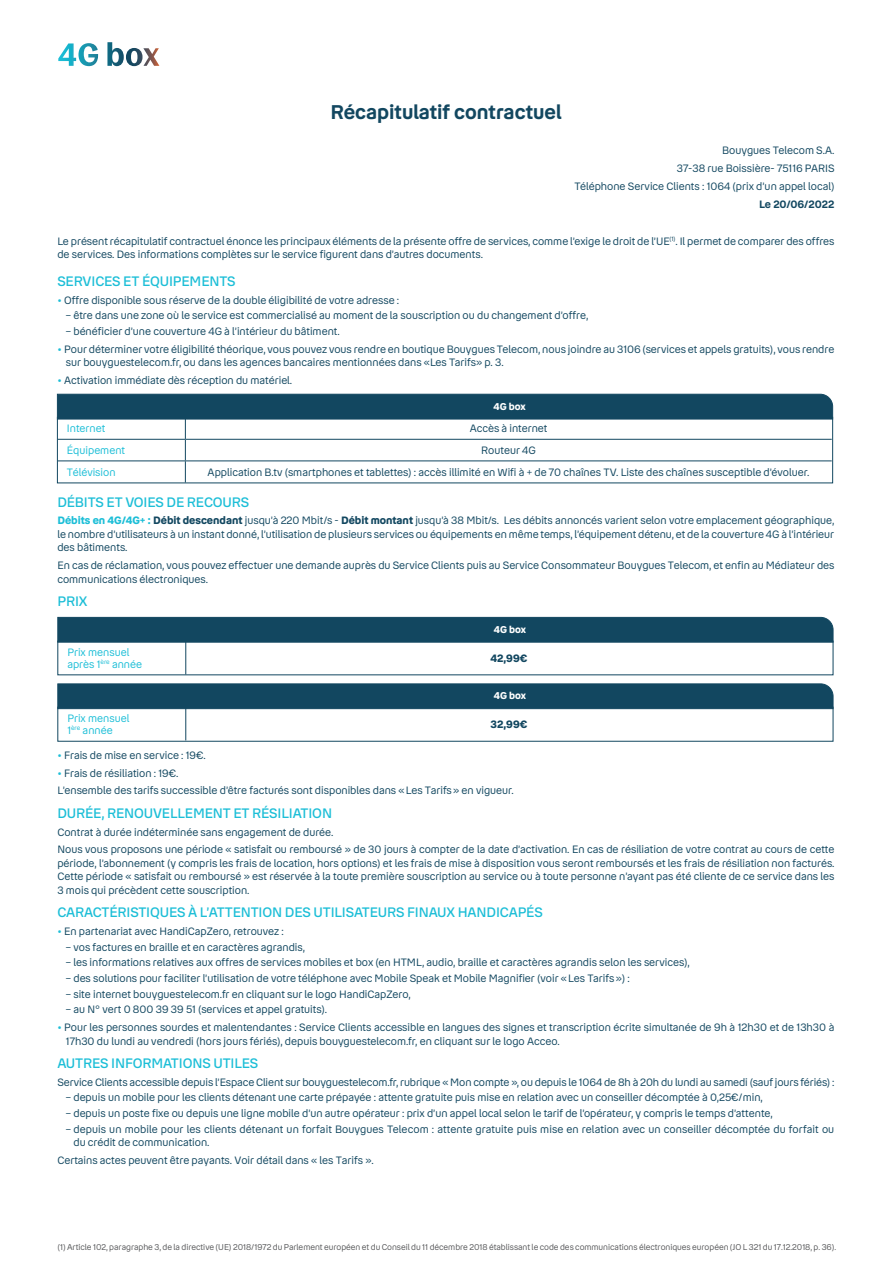
<style>
.page{position:relative;width:893px;height:1263px;background:#fff}
.page>*{position:absolute;margin:0;border:0;box-sizing:border-box;transform-origin:0 0}
.t1{font:600 19.5px "Bouygues Read";color:#124760}
.t2{font:500 13.5px "Bouygues Read";letter-spacing:-.01em;color:#1cbed7}
.t3{font:10.5px/13.5px "Bouygues Read";color:#124760}
.t4{font:10.5px/11.2px "Bouygues Read";color:#1cbed7}
.t5{font:600 10.5px "Bouygues Read";letter-spacing:-.005em;color:#124760}
.t6{font:700 10.5px "Bouygues Read";color:#124760}
.t7{font:700 9.75px "Bouygues Read";color:#fff}
.t8{font:8.25px "Bouygues Read";letter-spacing:-.005em;color:#57585a}
.s1{font-weight:700;color:#1cbed7}
.s2{font-weight:700}
</style>
<div class="page">
<svg style="left:58px;top:42px;width:101px;height:24px"></svg>
<svg style="left:57px;top:393px;width:776px;height:89px"></svg>
<hr style="left:186px;top:641px;width:1px;height:33px;background:#124760">
<svg style="left:57px;top:617px;width:777px;height:26px;background:#154962"></svg>
<hr style="left:186px;top:707px;width:1px;height:33px;background:#124760">
<div style="left:57px;top:707px;width:776px;height:35px;border:1px solid #124760"></div>
<svg style="left:57px;top:683px;width:777px;height:26px;background:#164a62"></svg>
<h1 class="t1" style="left:330px;top:100px;width:233px">Récapitulatif contractuel</h1>
<p class="t3" style="left:574px;top:142px;width:262px;line-height:17.7px;text-align:right">Bouygues Telecom S.A.<br>37-38 rue Boissière- 75116 PARIS<br>Téléphone Service Clients : 1064 (prix d’un appel local)</p>
<p class="t5" style="left:759px;top:198px;width:77px">Le 20/06/2022</p>
<p class="t3" style="left:57px;top:234px;width:779px">Le présent récapitulatif contractuel énonce les principaux éléments de la présente offre de services, comme l’exige le droit de l’UE<sup>(1)</sup>. Il permet de comparer des offres de services. Des informations complètes sur le service figurent dans d’autres documents.</p>
<p class="t2" style="left:57px;top:273px;width:180px">SERVICES ET ÉQUIPEMENTS</p>
<p class="t3" style="left:57px;top:293px;width:343px"><span class="s1">•</span> Offre disponible sous réserve de la double éligibilité de votre adresse :</p>
<p class="t3" style="left:66px;top:309px;width:524px">– être dans une zone où le service est commercialisé au moment de la souscription ou du changement d’offre,</p>
<p class="t3" style="left:66px;top:325px;width:275px">– bénéficier d’une couverture 4G à l’intérieur du bâtiment.</p>
<p class="t3" style="left:66px;top:342px;width:770px;text-indent:-9px"><span class="s1">•</span> Pour déterminer votre éligibilité théorique, vous pouvez vous rendre en boutique Bouygues Telecom, nous joindre au 3106 (services et appels gratuits), vous rendre sur bouyguestelecom.fr, ou dans les agences bancaires mentionnées dans «Les Tarifs» p. 3.</p>
<p class="t3" style="left:57px;top:374px;width:236px"><span class="s1">•</span> Activation immédiate dès réception du matériel.</p>
<p class="t4" style="left:67px;top:423px;width:40px">Internet</p>
<p class="t3" style="left:470px;top:422px;width:79px">Accès à internet</p>
<p class="t4" style="left:67px;top:445px;width:60px">Équipement</p>
<p class="t3" style="left:481px;top:444px;width:56px">Routeur 4G</p>
<p class="t4" style="left:67px;top:466px;width:50px">Télévision</p>
<p class="t3" style="left:208px;top:465px;width:603px">Application B.tv (smartphones et tablettes) : accès illimité en Wifi à + de 70 chaînes TV. Liste des chaînes susceptible d’évoluer.</p>
<p class="t7" style="left:494px;top:400px;width:34px">4G box</p>
<p class="t2" style="left:57px;top:494px;width:193px">DÉBITS ET VOIES DE RECOURS</p>
<p class="t3" style="left:57px;top:514px;width:779px;text-align:justify"><span class="s1">Débits en 4G/4G+ :</span> <span class="s2">Débit descendant</span> jusqu’à 220 Mbit/s - <span class="s2">Débit montant</span> jusqu’à 38 Mbit/s. Les débits annoncés varient selon votre emplacement géographique, le nombre d’utilisateurs à un instant donné, l’utilisation de plusieurs services ou équipements en même temps, l’équipement détenu, et de la couverture 4G à l’intérieur des bâtiments.</p>
<p class="t3" style="left:57px;top:559px;width:779px">En cas de réclamation, vous pouvez effectuer une demande auprès du Service Clients puis au Service Consommateur Bouygues Telecom, et enfin au Médiateur des communications électroniques.</p>
<p class="t2" style="left:57px;top:593px;width:32px">PRIX</p>
<p class="t7" style="left:494px;top:624px;width:34px">4G box</p>
<p class="t4" style="left:67px;top:647px;width:76px">Prix mensuel après 1<sup>ère</sup> année</p>
<p class="t6" style="left:490px;top:652px;width:38px">42,99€</p>
<p class="t7" style="left:494px;top:690px;width:34px">4G box</p>
<p class="t4" style="left:67px;top:713px;width:64px">Prix mensuel<br>1<sup>ère</sup> année</p>
<p class="t6" style="left:491px;top:718px;width:38px">32,99€</p>
<p class="t3" style="left:57px;top:748px;width:150px"><span class="s1">•</span> Frais de mise en service : 19€.</p>
<p class="t3" style="left:57px;top:764px;width:458px;line-height:17.7px"><span class="s1">•</span> Frais de résiliation : 19€.<br>L’ensemble des tarifs successible d’être facturés sont disponibles dans «Les Tarifs» en vigueur.</p>
<p class="t2" style="left:57px;top:805px;width:276px">DURÉE, RENOUVELLEMENT ET RÉSILIATION</p>
<p class="t3" style="left:57px;top:823px;width:779px;line-height:17.7px">Contrat à durée indéterminée sans engagement de durée.<br>Nous vous proposons une période « satisfait ou remboursé » de 30 jours à compter de la date d’activation. En cas de résiliation de votre contrat au cours de cette</p>
<p class="t3" style="left:57px;top:856px;width:779px;text-align:justify">période, l’abonnement (y compris les frais de location, hors options) et les frais de mise à disposition vous seront remboursés et les frais de résiliation non facturés.<br>Cette période « satisfait ou remboursé » est réservée à la toute première souscription au service ou à toute personne n’ayant pas été cliente de ce service dans les 3 mois qui précèdent cette souscription.</p>
<p class="t2" style="left:57px;top:905px;width:487px">CARACTÉRISTIQUES À L’ATTENTION DES UTILISATEURS FINAUX HANDICAPÉS</p>
<p class="t3" style="left:57px;top:925px;width:228px"><span class="s1">•</span> En partenariat avec HandiCapZero, retrouvez :</p>
<p class="t3" style="left:66px;top:940px;width:241px">– vos factures en braille et en caractères agrandis,</p>
<p class="t3" style="left:66px;top:956px;width:625px">– les informations relatives aux offres de services mobiles et box (en HTML, audio, braille et caractères agrandis selon les services),</p>
<p class="t3" style="left:66px;top:972px;width:565px">– des solutions pour faciliter l’utilisation de votre téléphone avec Mobile Speak et Mobile Magnifier (voir «Les Tarifs») :</p>
<p class="t3" style="left:66px;top:987px;width:346px">– site internet bouyguestelecom.fr en cliquant sur le logo HandiCapZero,</p>
<p class="t3" style="left:66px;top:1003px;width:263px">– au N° vert 0 800 39 39 51 (services et appel gratuits).</p>
<p class="t3" style="left:66px;top:1021px;width:770px;text-indent:-9px"><span class="s1">•</span> Pour les personnes sourdes et malentendantes : Service Clients accessible en langues des signes et transcription écrite simultanée de 9h à 12h30 et de 13h30 à<br>17h30 du lundi au vendredi (hors jours fériés), depuis bouyguestelecom.fr, en cliquant sur le logo Acceo.</p>
<p class="t2" style="left:57px;top:1055px;width:202px">AUTRES INFORMATIONS UTILES</p>
<p class="t3" style="left:57px;top:1075px;width:779px">Service Clients accessible depuis l’Espace Client sur bouyguestelecom.fr, rubrique « Mon compte », ou depuis le 1064 de 8h à 20h du lundi au samedi (sauf jours fériés) :</p>
<p class="t3" style="left:66px;top:1091px;width:698px">– depuis un mobile pour les clients détenant une carte prépayée : attente gratuite puis mise en relation avec un conseiller décomptée à 0,25€/min,</p>
<p class="t3" style="left:66px;top:1107px;width:708px">– depuis un poste fixe ou depuis une ligne mobile d’un autre opérateur : prix d’un appel local selon le tarif de l’opérateur, y compris le temps d’attente,</p>
<p class="t3" style="left:73px;top:1122px;width:762px;text-indent:-8px">– depuis un mobile pour les clients détenant un forfait Bouygues Telecom : attente gratuite puis mise en relation avec un conseiller décomptée du forfait ou du crédit de communication.</p>
<p class="t3" style="left:57px;top:1153px;width:318px">Certains actes peuvent être payants. Voir détail dans « les Tarifs ».</p>
<p class="t8" style="left:57px;top:1243px;width:780px">(1) Article 102, paragraphe 3, de la directive (UE) 2018/1972 du Parlement européen et du Conseil du 11 décembre 2018 établissant le code des communications électroniques européen (JO L 321 du 17.12.2018, p. 36).</p>
</div>
